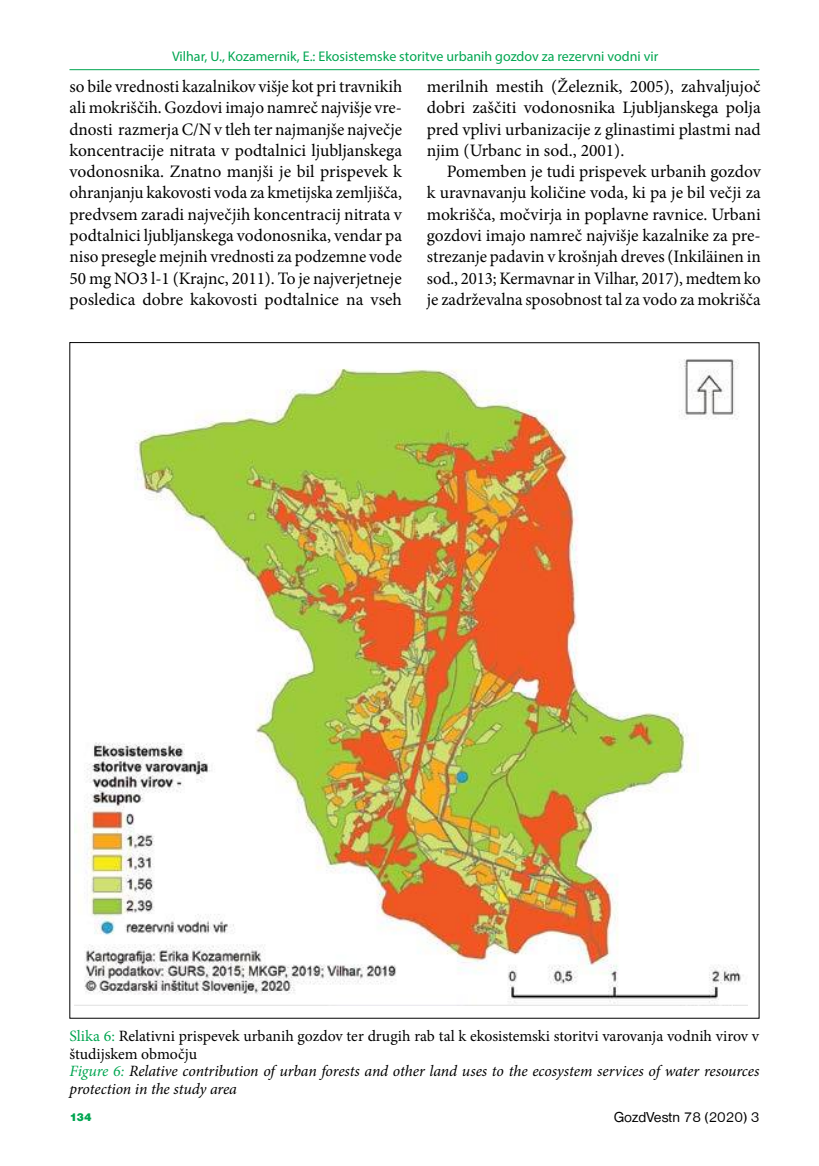
<style>
.page{position:relative;width:819px;height:1166px;background:#fff}
.page>*{position:absolute;margin:0;border:0;box-sizing:border-box;transform-origin:0 0}
.t1{font:17.5px/21.3px "Minion Pro";color:#000;text-align:justify}
.t2{font:italic 15.75px/17.5px "Minion Pro";letter-spacing:-.01em;color:#000}
.t3{font:14.88px "Nimbus San DEE";color:#000}
.t4{font:14px "Myriad Pro";color:#00a651}
.t5{font:11.38px "Nimbus San DEE Blac";color:#00a651}
.s1{font-style:normal;color:#00a651}
.s2{font-style:normal}
.s3{color:#00a651}
</style>
<div class="page">
<hr style="left:69px;top:69px;width:690px;height:1px;background:#00a651">
<img style="left:69px;top:342px;width:690px;height:676px">
<p class="t4" style="left:172px;top:47px;width:488px">Vilhar, U., Kozamernik, E.: Ekosistemske storitve urbanih gozdov za rezervni vodni vir</p>
<p class="t1" style="left:70px;top:76px;width:334px">so bile vrednosti kazalnikov višje kot pri travnikih ali mokriščih. Gozdovi imajo namreč najvišje vre&shy;dnosti razmerja C/N v tleh ter najmanjše največje koncentracije nitrata v podtalnici ljubljanskega vodonosnika. Znatno manjši je bil prispevek k ohranjanju kakovosti voda za kmetijska zemljišča, predvsem zaradi največjih koncentracij nitrata v podtalnici ljubljanskega vodonosnika, vendar pa niso presegle mejnih vrednosti za podzemne vode 50 mg NO3 l-1 (Krajnc, 2011). To je najverjetneje posledica dobre kakovosti podtalnice na vseh</p>
<p class="t1" style="left:427px;top:76px;width:335px">merilnih mestih (Železnik, 2005), zahvaljujoč dobri zaščiti vodonosnika Ljubljanskega polja pred vplivi urbanizacije z glinastimi plastmi nad njim (Urbanc in sod., 2001).</p>
<p class="t1" style="left:427px;top:161px;width:335px;text-indent:20px">Pomemben je tudi prispevek urbanih gozdov k uravnavanju količine voda, ki pa je bil večji za mokrišča, močvirja in poplavne ravnice. Urbani gozdovi imajo namreč najvišje kazalnike za pre&shy;strezanje padavin v krošnjah dreves (Inkiläinen in sod., 2013; Kermavnar in Vilhar, 2017), medtem ko je zadrževalna sposobnost tal za vodo za mokrišča</p>
<p class="t2" style="left:70px;top:1027px;width:691px"><span class="s1">Slika 6:</span> <span class="s2">Relativni prispevek urbanih gozdov ter drugih rab tal k ekosistemski storitvi varovanja vodnih virov v študijskem območju<br></span><span class="s3">Figure 6:</span> Relative contribution of urban forests and other land uses to the ecosystem services of water resources protection in the study area</p>
<p class="t5" style="left:69px;top:1111px;width:24px">134</p>
<p class="t3" style="left:613px;top:1109px;width:147px">GozdVestn 78 (2020) 3</p>
</div>
